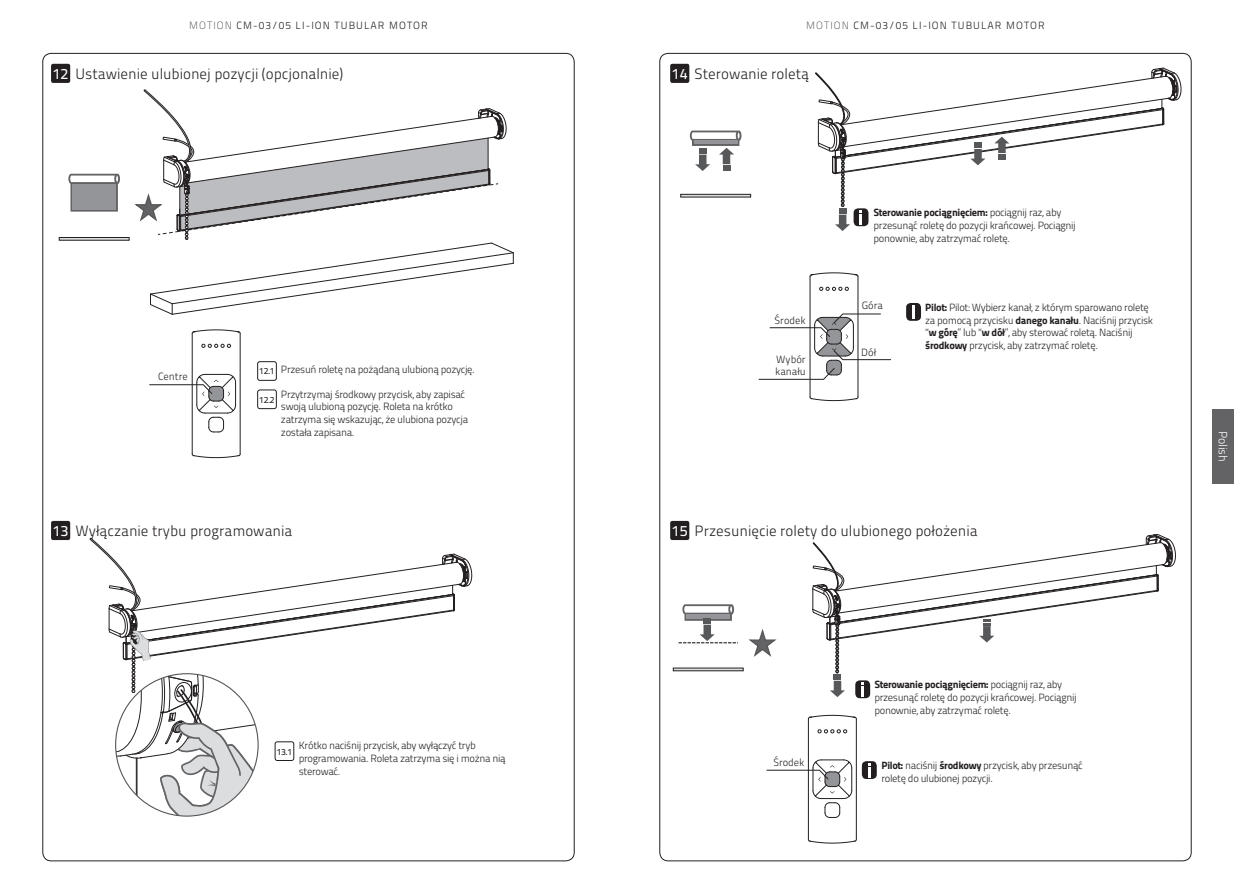
<style>
.page{position:relative;width:1234px;height:893px;background:#fff}
.page>*{position:absolute;margin:0;border:0;box-sizing:border-box;transform-origin:0 0}
.t1{font:15px "Titillium Maps 26 L 250 wt";color:#231f20}
.t2{font:15px "Titillium Maps 26 L 500 wt";color:#fff}
.t3{font:12px "Titillium Maps 26 L 250 wt";letter-spacing:-.02em;color:#fff}
.t4{font:10.5px/12.8px "Titillium Maps 26 L 250 wt";letter-spacing:-.03em;color:#231f20}
.t5{font:10.5px "Titillium Maps 29 L 999 wt";letter-spacing:-.03em;color:#231f20}
.t6{font:10.5px/12.6px "Titillium Maps 26 L 250 wt";color:#231f20}
.t7{font:9px "Titillium Maps 26 L 500 wt";color:#231f20}
.s1{font-family:"Titillium Maps 26 L 1 wt"}
.s2{font-family:"Titillium Maps 26 L 250 wt"}
.s3{font-family:"Titillium Maps 29 L 999 wt"}
</style>
<div class="page">
<hr style="left:809px;top:276px;width:1px;height:121px;background:#231f20">
<hr style="left:857px;top:276px;width:1px;height:121px;background:#231f20">
<svg style="left:809px;top:397px;width:49px;height:4px"></svg>
<svg style="left:809px;top:273px;width:49px;height:4px"></svg>
<svg style="left:819px;top:287px;width:29px;height:4px"></svg>
<hr style="left:192px;top:333px;width:1px;height:121px;background:#231f20">
<hr style="left:240px;top:333px;width:1px;height:121px;background:#231f20">
<svg style="left:192px;top:454px;width:48px;height:4px"></svg>
<svg style="left:192px;top:329px;width:48px;height:5px"></svg>
<svg style="left:201px;top:344px;width:30px;height:4px"></svg>
<svg style="left:680px;top:194px;width:70px;height:3px"></svg>
<svg style="left:689px;top:131px;width:52px;height:40px"></svg>
<svg style="left:672px;top:668px;width:71px;height:3px"></svg>
<svg style="left:748px;top:629px;width:28px;height:28px"></svg>
<svg style="left:678px;top:604px;width:58px;height:39px"></svg>
<hr style="left:808px;top:719px;width:1px;height:120px;background:#231f20">
<hr style="left:855px;top:719px;width:1px;height:120px;background:#231f20">
<svg style="left:807px;top:839px;width:49px;height:4px"></svg>
<svg style="left:807px;top:715px;width:49px;height:4px"></svg>
<svg style="left:817px;top:729px;width:29px;height:4px"></svg>
<div style="left:51px;top:64px;width:19px;height:19px;background:#231f20;border-radius:2px"></div>
<div style="left:257px;top:390px;width:19px;height:19px;border:1px solid #231f20;border-radius:2px"></div>
<svg style="left:905px;top:303px;width:15px;height:18px"></svg>
<svg style="left:912px;top:305px;width:2px;height:14px"></svg>
<div style="left:861px;top:761px;width:15px;height:18px;background:#231f20;border-radius:4px"></div>
<svg style="left:868px;top:763px;width:2px;height:14px"></svg>
<div style="left:257px;top:361px;width:19px;height:20px;border:1px solid #231f20;border-radius:2px"></div>
<div style="left:51px;top:521px;width:19px;height:19px;background:#231f20;border-radius:2px"></div>
<div style="left:670px;top:64px;width:19px;height:19px;background:#231f20;border-radius:2px"></div>
<div style="left:670px;top:521px;width:19px;height:19px;background:#231f20;border-radius:2px"></div>
<svg style="left:149px;top:374px;width:87px;height:59px"></svg>
<svg style="left:758px;top:314px;width:133px;height:66px"></svg>
<svg style="left:766px;top:760px;width:86px;height:58px"></svg>
<div style="left:1212px;top:409px;width:21px;height:75px;background:#636366"></div>
<svg style="left:59px;top:89px;width:455px;height:226px"></svg>
<svg style="left:90px;top:538px;width:382px;height:278px"></svg>
<svg style="left:815px;top:68px;width:366px;height:163px"></svg>
<svg style="left:812px;top:534px;width:363px;height:163px"></svg>
<p class="t4" style="left:189px;top:19px;width:240px"><span class="s1">MOTION</span> CM-03/05 LI-ION TUBULAR MOTOR</p>
<p class="t4" style="left:806px;top:19px;width:240px"><span class="s1">MOTION</span> CM-03/05 LI-ION TUBULAR MOTOR</p>
<h1 class="t2" style="left:53px;top:63px;width:17px">12</h1>
<h1 class="t1" style="left:75px;top:63px;width:269px">Ustawienie ulubionej pozycji (opcjonalnie)</h1>
<h1 class="t2" style="left:671px;top:63px;width:17px">14</h1>
<h1 class="t1" style="left:694px;top:63px;width:116px">Sterowanie roletą</h1>
<p class="t4" style="left:158px;top:370px;width:31px">Centre</p>
<p class="t7" style="left:259px;top:364px;width:17px">12.1</p>
<p class="t4" style="left:281px;top:362px;width:195px">Przesuń roletę na pożądaną ulubioną pozycję.</p>
<p class="t4" style="left:281px;top:387px;width:189px">Przytrzymaj środkowy przycisk, aby zapisać swoją ulubioną pozycję. Roleta na krótko zatrzyma się wskazując, że ulubiona pozycja została zapisana.</p>
<p class="t7" style="left:259px;top:393px;width:17px">12.2</p>
<h1 class="t2" style="left:53px;top:520px;width:17px">13</h1>
<h1 class="t1" style="left:75px;top:520px;width:218px">Wyłączanie trybu programowania</h1>
<p class="t4" style="left:774px;top:313px;width:33px">Środek</p>
<p class="t6" style="left:775px;top:352px;width:32px">Wybór kanału</p>
<p class="t5" style="left:873px;top:204px;width:189px">Sterowanie pociągnięciem: <span class="s2">pociągnij raz, aby</span></p>
<p class="t4" style="left:873px;top:218px;width:204px">przesunąć roletę do pozycji krańcowej. Pociągnij ponownie, aby zatrzymać roletę.</p>
<p class="t4" style="left:861px;top:299px;width:23px">Góra</p>
<p class="t4" style="left:861px;top:345px;width:16px">Dół</p>
<p class="t4" style="left:925px;top:300px;width:229px"><span class="s3">Pilot:</span> Pilot: Wybierz kanał, z którym sparowano roletę za pomocą przycisku <span class="s3">danego kanału</span>. Naciśnij przycisk “<span class="s3">w górę</span>” lub “<span class="s3">w dół</span>”, aby sterować roletą. Naciśnij <span class="s3">środkowy</span> przycisk, aby zatrzymać roletę.</p>
<h1 class="t2" style="left:671px;top:520px;width:17px">15</h1>
<h1 class="t1" style="left:694px;top:520px;width:284px">Przesunięcie rolety do ulubionego położenia</h1>
<p class="t7" style="left:277px;top:745px;width:17px">13.1</p>
<p class="t4" style="left:298px;top:739px;width:208px">Krótko naciśnij przycisk, aby wyłączyć tryb programowania. Roleta zatrzyma się i można nią sterować.</p>
<p class="t4" style="left:773px;top:755px;width:33px">Środek</p>
<p class="t5" style="left:874px;top:676px;width:189px">Sterowanie pociągnięciem: <span class="s2">pociągnij raz, aby</span></p>
<p class="t4" style="left:874px;top:690px;width:204px">przesunąć roletę do pozycji krańcowej. Pociągnij ponownie, aby zatrzymać roletę.</p>
<p class="t4" style="left:881px;top:758px;width:203px"><span class="s3">Pilot:</span> naciśnij <span class="s3">środkowy</span> przycisk, aby przesunąć roletę do ulubionej pozycji.</p>
<p class="t3" style="left:1231px;top:431px;width:32px;rotate:90deg">Polish</p>
</div>
